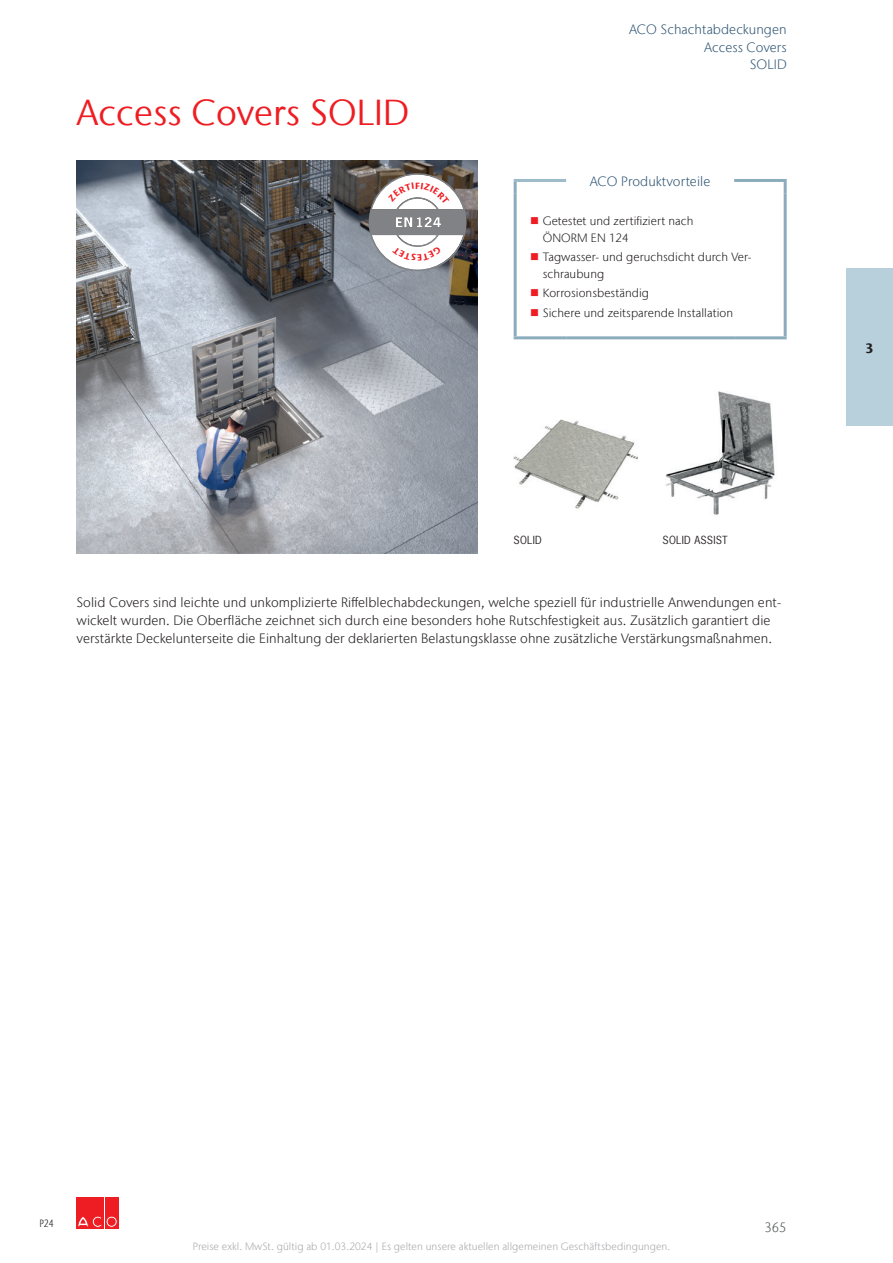
<style>
.page{position:relative;width:893px;height:1263px;background:#fff}
.page>*{position:absolute;margin:0;border:0;box-sizing:border-box;transform-origin:0 0}
.t1{font:36px "Stone Sans IIITC Com";letter-spacing:.005em;color:#ee1d23}
.t2{font:300 13.5px/17.9px "Stone Sans IIITC Com";letter-spacing:.005em;color:#231f20}
.t3{font:300 13.5px/17.9px "Stone Sans IIITC Com";letter-spacing:.005em;color:#335875;text-align:right}
.t4{font:300 13.5px "Stone Sans IIITC Com";color:#57585a}
.t5{font:700 13.5px "Stone Sans IIITC Com";color:#231f20}
.t6{font:300 12px/17px "Stone Sans IIITC Com";letter-spacing:.005em;color:#231f20}
.t7{font:300 10.5px "Stone Sans IIITC Com";letter-spacing:.005em;color:#a8a9ad}
.t8{font:10.5px "News Gothic";letter-spacing:.025em;color:#231f20}
.t9{font:300 condensed 10.5px "Stone Sans IIITC Com";color:#231f20}
.s1{color:#ee1d23}
</style>
<div class="page">
<div style="left:77px;top:1197px;width:13px;height:31px;background:#ee1d23"></div>
<div style="left:91px;top:1197px;width:13px;height:31px;background:#ee1d23"></div>
<svg style="left:78px;top:1216px;width:24px;height:11px"></svg>
<div style="left:105px;top:1197px;width:13px;height:31px;background:#ee1d23"></div>
<div style="left:106px;top:1216px;width:11px;height:11px;border:1px solid #ee1d23;border-radius:50%"></div>
<div style="left:108px;top:1218px;width:7px;height:7px;border:1px solid #ee1d23;border-radius:50%"></div>
<div style="left:846px;top:268px;width:47px;height:157px;background:#b8cfdc"></div>
<img style="left:77px;top:161px;width:400px;height:393px">
<hr style="left:514px;top:179px;width:52px;height:3px;background:#9ebbca">
<svg style="left:514px;top:182px;width:3px;height:11px"></svg>
<hr style="left:734px;top:179px;width:53px;height:3px;background:#8aacbc">
<svg style="left:784px;top:182px;width:3px;height:11px"></svg>
<hr style="left:514px;top:193px;width:3px;height:143px;background:#8aacbc">
<hr style="left:784px;top:193px;width:3px;height:143px;background:#8aacbc">
<hr style="left:514px;top:336px;width:52px;height:3px;background:#8aacbc">
<hr style="left:566px;top:336px;width:168px;height:3px;background:#8aacbc">
<hr style="left:734px;top:336px;width:53px;height:3px;background:#8aacbc">
<img style="left:514px;top:419px;width:124px;height:90px">
<img style="left:665px;top:391px;width:110px;height:124px">
<svg style="left:369px;top:173px;width:97px;height:98px"></svg>
<h1 class="t1" style="left:77px;top:90px;width:334px">Access Covers SOLID</h1>
<p class="t3" style="left:629px;top:20px;width:159px">ACO Schachtabdeckungen<br>Access Covers<br>SOLID</p>
<p class="t3" style="left:590px;top:172px;width:122px">ACO Produktvorteile</p>
<p class="t6" style="left:543px;top:212px;width:152px;text-indent:-13px"><span class="s1">■</span> Getestet und zertifiziert nach<br>ÖNORM EN 124</p>
<p class="t6" style="left:543px;top:249px;width:210px;text-indent:-13px"><span class="s1">■</span> Tagwasser- und geruchsdicht durch Ver&shy;schraubung</p>
<p class="t6" style="left:530px;top:285px;width:120px"><span class="s1">■</span> Korrosionsbeständig</p>
<p class="t6" style="left:530px;top:304px;width:205px"><span class="s1">■</span> Sichere und zeitsparende Installation</p>
<p class="t8" style="left:514px;top:533px;width:30px">SOLID</p>
<p class="t8" style="left:663px;top:533px;width:67px">SOLID ASSIST</p>
<p class="t2" style="left:77px;top:593px;width:706px">Solid Covers sind leichte und unkomplizierte Riffelblechabdeckungen, welche speziell für industrielle Anwendungen ent&shy;wickelt wurden. Die Oberfläche zeichnet sich durch eine besonders hohe Rutschfestigkeit aus. Zusätzlich garantiert die verstärkte Deckelunterseite die Einhaltung der deklarierten Belastungsklasse ohne zusätzliche Verstärkungsmaßnahmen.</p>
<p class="t5" style="left:865px;top:340px;width:10px">3</p>
<p class="t9" style="left:39px;top:1217px;width:16px">P24</p>
<p class="t4" style="left:764px;top:1219px;width:24px">365</p>
<p class="t7" style="left:193px;top:1240px;width:479px">Preise exkl. MwSt. gültig ab 01.03.2024 | Es gelten unsere aktuellen allgemeinen Geschäftsbedingungen.</p>
</div>
